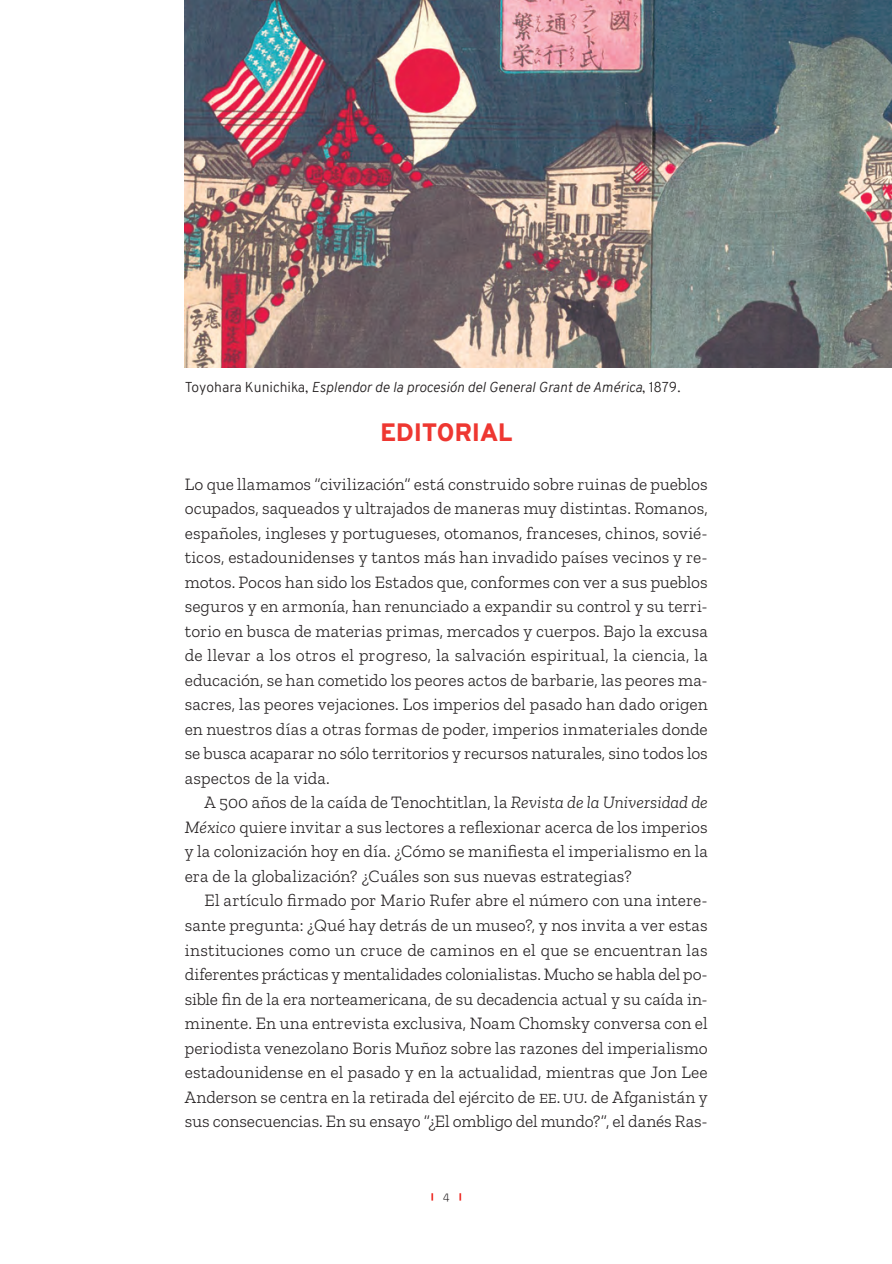
<style>
.page{position:relative;width:892px;height:1264px;background:#fff}
.page>*{position:absolute;margin:0;border:0;box-sizing:border-box;transform-origin:0 0}
.t1{font:900 24.5px "Overpass";letter-spacing:.01em;color:#ee3731}
.t2{font:300 17.5px/24.5px "Zilla Slab";color:#231f20;text-align:justify}
.t3{font:italic 300 14px "Overpass";color:#231f20}
.t4{font:300 12.25px "Zilla Slab";color:#231f20}
.s1{font-style:normal}
.s2{font-style:italic}
</style>
<div class="page">
<svg style="left:431px;top:1193px;width:2px;height:7px"></svg>
<svg style="left:459px;top:1193px;width:2px;height:7px"></svg>
<img style="left:185px;top:0;width:706px;height:367px">
<p class="t3" style="left:185px;top:377px;width:497px"><span class="s1">Toyohara Kunichika,</span> Esplendor de la procesión del General Grant de América<span class="s1">, 1879.</span></p>
<h1 class="t1" style="left:380px;top:414px;width:133px">EDITORIAL</h1>
<p class="t2" style="left:185px;top:472px;width:524px">Lo que llamamos “civilización” está construido sobre ruinas de pueblos ocupados, saqueados y ultrajados de maneras muy distintas. Romanos, españoles, ingleses y portugueses, otomanos, franceses, chinos, sovié&shy;ticos, estadounidenses y tantos más han invadido países vecinos y re&shy;motos. Pocos han sido los Estados que, conformes con ver a sus pueblos seguros y en armonía, han renunciado a expandir su control y su terri&shy;torio en busca de materias primas, mercados y cuerpos. Bajo la excusa de llevar a los otros el progreso, la salvación espiritual, la ciencia, la educación, se han cometido los peores actos de barbarie, las peores ma&shy;sacres, las peores vejaciones. Los imperios del pasado han dado origen en nuestros días a otras formas de poder, imperios inmateriales donde se busca acaparar no sólo territorios y recursos naturales, sino todos los aspectos de la vida.</p>
<p class="t2" style="left:185px;top:790px;width:524px;text-indent:20px">A 500 años de la caída de Tenochtitlan, la <span class="s2">Revista de la Universidad de México</span> quiere invitar a sus lectores a reflexionar acerca de los imperios y la colonización hoy en día. ¿Cómo se manifiesta el imperialismo en la era de la globalización? ¿Cuáles son sus nuevas estrategias?</p>
<p class="t2" style="left:185px;top:888px;width:524px;text-indent:20px">El artículo firmado por Mario Rufer abre el número con una intere&shy;sante pregunta: ¿Qué hay detrás de un museo?, y nos invita a ver estas instituciones como un cruce de caminos en el que se encuentran las diferentes prácticas y mentalidades colonialistas. Mucho se habla del po&shy;sible fin de la era norteamericana, de su decadencia actual y su caída in&shy;minente. En una entrevista exclusiva, Noam Chomsky conversa con el periodista venezolano Boris Muñoz sobre las razones del imperialismo estadounidense en el pasado y en la actualidad, mientras que Jon Lee Anderson se centra en la retirada del ejército de EE. UU. de Afganistán y sus consecuencias. En su ensayo “¿El ombligo del mundo?”, el danés Ras-</p>
<p class="t4" style="left:443px;top:1189px;width:8px">4</p>
</div>
